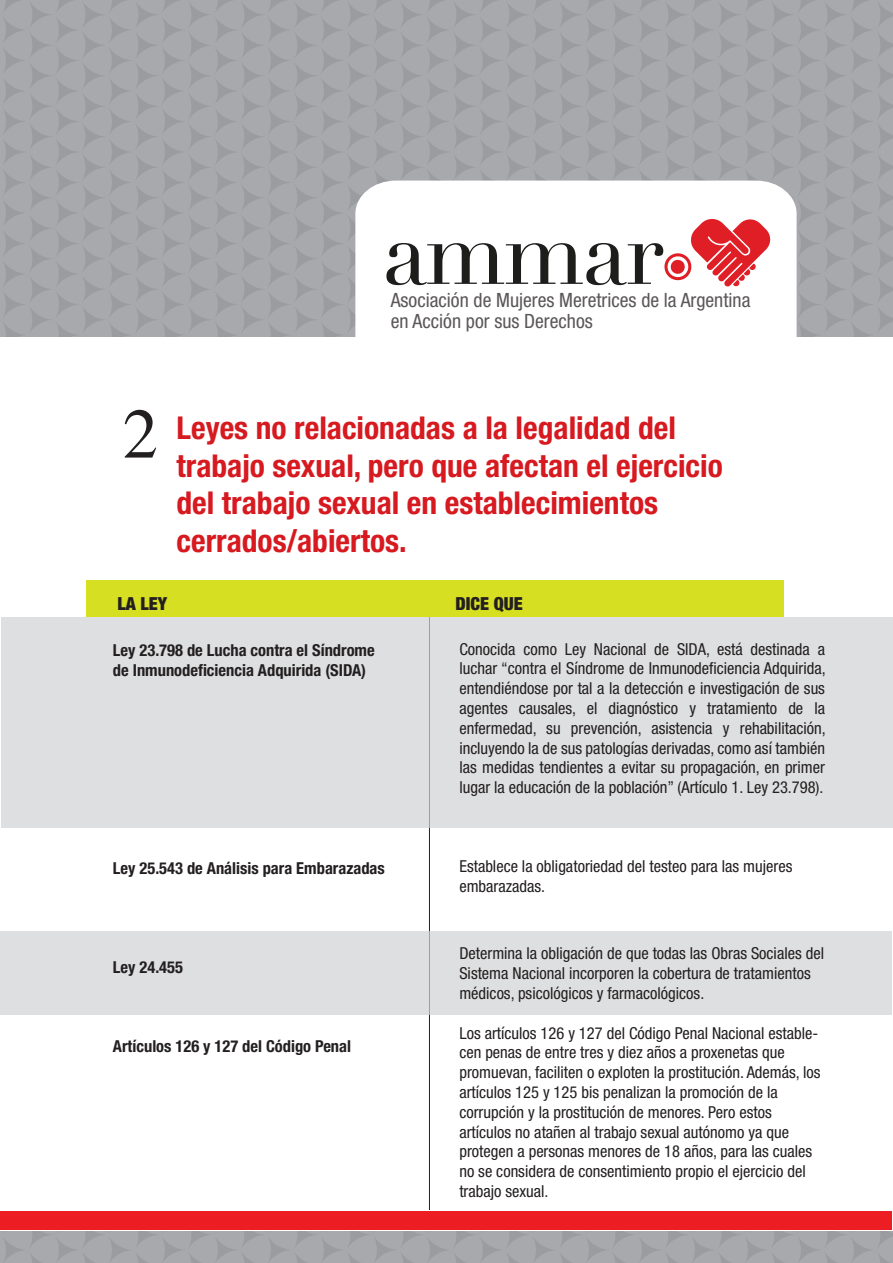
<style>
.page{position:relative;width:893px;height:1263px;background:#fff}
.page>*{position:absolute;margin:0;border:0;box-sizing:border-box;transform-origin:0 0}
.t1{font:70.8px "Times";color:#231f20}
.t2{font:700 condensed 31.5px/37.8px "Helvetica Neue";color:#d71920}
.t3{font:condensed 19.65px/20.9px "Helvetica Neue";color:#5b5758}
.t4{font:900 condensed 18px "Helvetica Neue";color:#231f20}
.t5{font:condensed 16.5px/19.8px "Helvetica Neue";color:#231f20}
.t6{font:700 condensed 16.5px/19.8px "Helvetica Neue";color:#231f20}
</style>
<div class="page">
<div style="left:0;top:0;width:893px;height:1263px;background:linear-gradient(to right,#a5a6aa,#a5a7aa)"></div>
<div style="left:0;top:337px;width:893px;height:894px;background:#fff"></div>
<svg style="left:355px;top:181px;width:442px;height:156px"></svg>
<svg style="left:386px;top:217px;width:386px;height:70px"></svg>
<div style="left:86px;top:580px;width:697px;height:37px;background:#d7df23"></div>
<div style="left:0;top:1211px;width:892px;height:19px;background:#ed1d24"></div>
<div style="left:1px;top:617px;width:892px;height:210px;background:#dedfe0"></div>
<div style="left:0;top:930px;width:892px;height:84px;background:#dedfe0"></div>
<p class="t3" style="left:391px;top:289px;width:361px">Asociación de Mujeres Meretrices de la Argentina en Acción por sus Derechos</p>
<h1 class="t1" style="left:123px;top:368px;width:37px">2</h1>
<h2 class="t2" style="left:177px;top:408px;width:548px">Leyes no relacionadas a la legalidad del trabajo sexual, pero que afectan el ejercicio del trabajo sexual en establecimientos cerrados/abiertos.</h2>
<p class="t4" style="left:117px;top:593px;width:51px">LA LEY</p>
<p class="t4" style="left:455px;top:593px;width:69px">DICE QUE</p>
<p class="t6" style="left:113px;top:640px;width:263px">Ley 23.798 de Lucha contra el Síndrome de Inmunodeficiencia Adquirida (SIDA)</p>
<p class="t5" style="left:459px;top:639px;width:368px;text-align:justify">Conocida como Ley Nacional de SIDA, está destinada a luchar “contra el Síndrome de Inmunodeficiencia Adquirida, entendiéndose por tal a la detección e investigación de sus agentes causales, el diagnóstico y tratamiento de la enfermedad, su prevención, asistencia y rehabilitación, incluyendo la de sus patologías derivadas, como así también las medidas tendientes a evitar su propagación, en primer lugar la educación de la población” (Artículo 1. Ley 23.798).</p>
<p class="t6" style="left:113px;top:858px;width:273px">Ley 25.543 de Análisis para Embarazadas</p>
<p class="t6" style="left:113px;top:957px;width:72px">Ley 24.455</p>
<p class="t6" style="left:113px;top:1036px;width:240px">Artículos 126 y 127 del Código Penal</p>
<p class="t5" style="left:459px;top:856px;width:334px">Establece la obligatoriedad del testeo para las mujeres embarazadas.</p>
<p class="t5" style="left:459px;top:943px;width:366px">Determina la obligación de que todas las Obras Sociales del<br>Sistema Nacional incorporen la cobertura de tratamientos médicos, psicológicos y farmacológicos.</p>
<p class="t5" style="left:459px;top:1023px;width:363px">Los artículos 126 y 127 del Código Penal Nacional estable&shy;cen penas de entre tres y diez años a proxenetas que promuevan, faciliten o exploten la prostitución. Además, los artículos 125 y 125 bis penalizan la promoción de la corrupción y la prostitución de menores. Pero estos artículos no atañen al trabajo sexual autónomo ya que protegen a personas menores de 18 años, para las cuales no se considera de consentimiento propio el ejercicio del trabajo sexual.</p>
</div>
